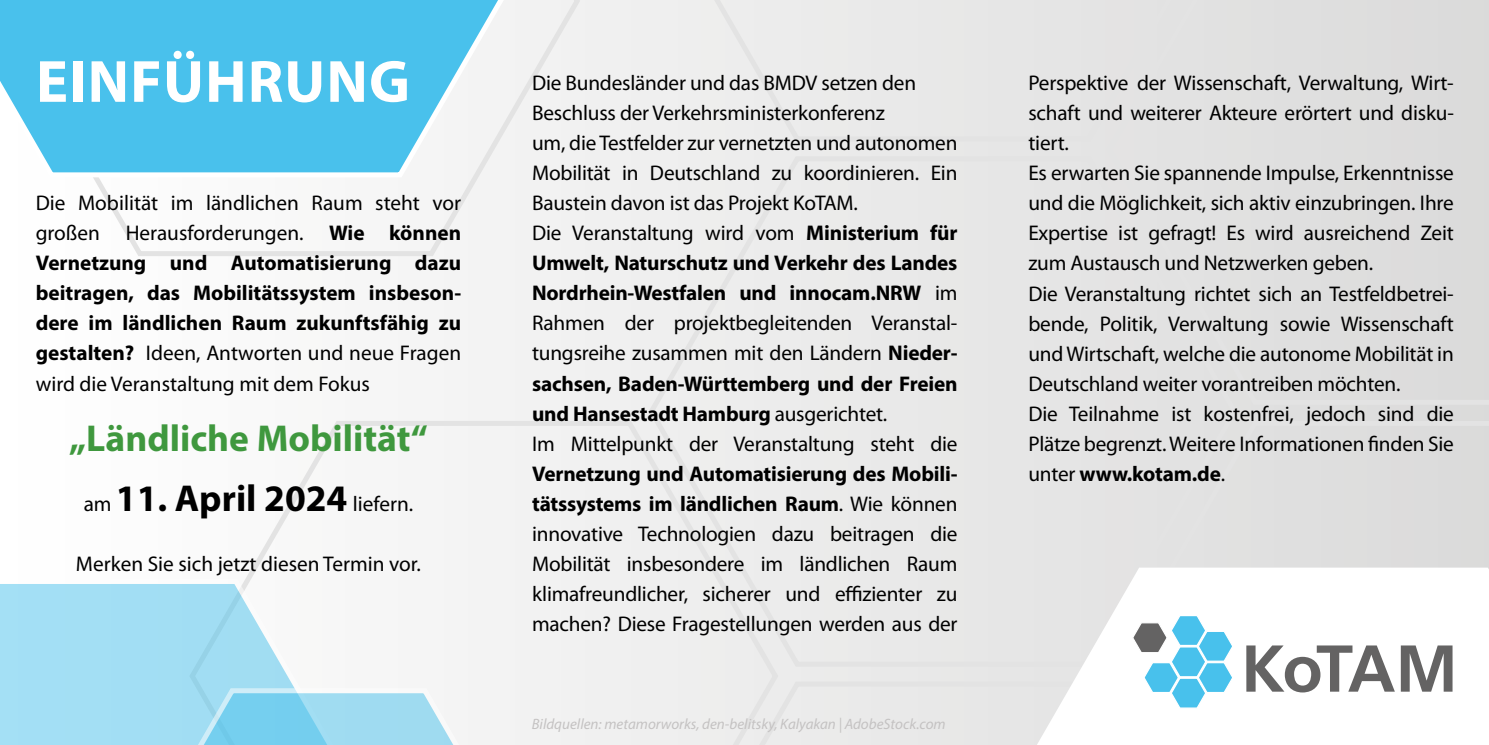
<style>
.page{position:relative;width:1489px;height:745px;background:#fff}
.page>*{position:absolute;margin:0;border:0;box-sizing:border-box;transform-origin:0 0}
.t1{font:700 60px "Myriad Pro";letter-spacing:.02em;color:#fff}
.t2{font:700 37.5px/60px "Myriad Pro";color:#3f983e;text-align:center}
.t3{font:21.25px/30px "Myriad Pro";letter-spacing:-.01em;color:#000}
.t4{font:700 21.25px/30px "Myriad Pro";color:#000;text-align:justify}
.t5{font:italic 15px "Myriad Pro";color:#c4c2c2}
.s1{font-weight:400}
.s2{font-weight:400;font-size:21.25px;color:#000}
.s3{color:#000}
.s4{font-weight:700}
</style>
<div class="page">
<div style="left:0;top:0;width:1488px;height:744px;background:#f6f6f6"></div>
<svg style="left:95px;top:180px;width:382px;height:76px"></svg>
<svg style="left:249px;top:421px;width:396px;height:153px"></svg>
<div style="left:1240px;top:416px;width:248px;height:151px;background:#dededd"></div>
<div style="left:645px;top:152px;width:595px;height:461px;background:#e9e9e9"></div>
<div style="left:1103px;top:0;width:385px;height:407px;background:#dfdfdf"></div>
<div style="left:714px;top:0;width:526px;height:144px;background:#e6e6e6"></div>
<svg style="left:964px;top:567px;width:524px;height:126px;fill:#fff"></svg>
<svg style="left:0;top:0;width:580px;height:180px"></svg>
<svg style="left:725px;top:613px;width:515px;height:131px"></svg>
<svg style="left:1246px;top:645px;width:148px;height:47px"></svg>
<svg style="left:1400px;top:645px;width:52px;height:46px"></svg>
<svg style="left:0;top:574px;width:292px;height:170px;background:#aee2f4"></svg>
<svg style="left:130px;top:683px;width:323px;height:61px;background:#a1dcf1"></svg>
<h1 class="t1" style="left:36px;top:42px;width:375px">EINFÜHRUNG</h1>
<p class="t4" style="left:36px;top:187px;width:427px"><span class="s1">Die Mobilität im ländlichen Raum steht vor großen Herausforderungen.</span> Wie können Vernetzung und Automatisierung dazu beitragen, das Mobilitätssystem insbeson&shy;dere im ländlichen Raum zukunftsfähig zu gestalten? <span class="s1">Ideen, Antworten und neue Fragen wird die Veranstaltung mit dem Fokus</span></p>
<h2 class="t2" style="left:69px;top:406px;width:360px">„Ländliche Mobilität“ <span class="s2">am</span> <span class="s3">11. April 2024</span> <span class="s2">liefern.</span></h2>
<p class="t3" style="left:76px;top:548px;width:346px">Merken Sie sich jetzt diesen Termin vor.</p>
<p class="t3" style="left:532px;top:68px;width:427px">Die Bundesländer und das BMDV setzen den Beschluss der Verkehrsministerkonferenz<br>um, die Testfelder zur vernetzten und autonomen Mobilität in Deutschland zu koordinieren. Ein Baustein davon ist das Projekt KoTAM.<br>Die Veranstaltung wird vom <span class="s4">Ministerium für Umwelt, Naturschutz und Verkehr des Landes Nordrhein-Westfalen und innocam.NRW</span> im Rahmen der projektbegleitenden Veranstal&shy;tungsreihe zusammen mit den Ländern <span class="s4">Nieder&shy;sachsen, Baden-Württemberg und der Freien und Hansestadt Hamburg</span> ausgerichtet.<br>Im Mittelpunkt der Veranstaltung steht die</p>
<p class="t3" style="left:532px;top:458px;width:427px;text-align:justify"><span class="s4">Vernetzung und Automatisierung des Mobili&shy;tätssystems im ländlichen Raum</span>. Wie können innovative Technologien dazu beitragen die Mobilität insbesondere im ländlichen Raum klimafreundlicher, sicherer und effizienter zu machen? Diese Fragestellungen werden aus der</p>
<p class="t5" style="left:531px;top:714px;width:415px">Bildquellen: metamorworks, den-belitsky, Kalyakan | AdobeStock.com</p>
<p class="t3" style="left:1028px;top:68px;width:427px">Perspektive der Wissenschaft, Verwaltung, Wirt&shy;schaft und weiterer Akteure erörtert und disku&shy;tiert.<br>Es erwarten Sie spannende Impulse, Erkenntnisse und die Möglichkeit, sich aktiv einzubringen. Ihre Expertise ist gefragt! Es wird ausreichend Zeit zum Austausch und Netzwerken geben.<br>Die Veranstaltung richtet sich an Testfeldbetrei&shy;bende, Politik, Verwaltung sowie Wissenschaft und Wirtschaft, welche die autonome Mobilität in Deutschland weiter vorantreiben möchten.<br>Die Teilnahme ist kostenfrei, jedoch sind die Plätze begrenzt. Weitere Informationen finden Sie unter <span class="s4">www.kotam.de</span>.</p>
</div>
